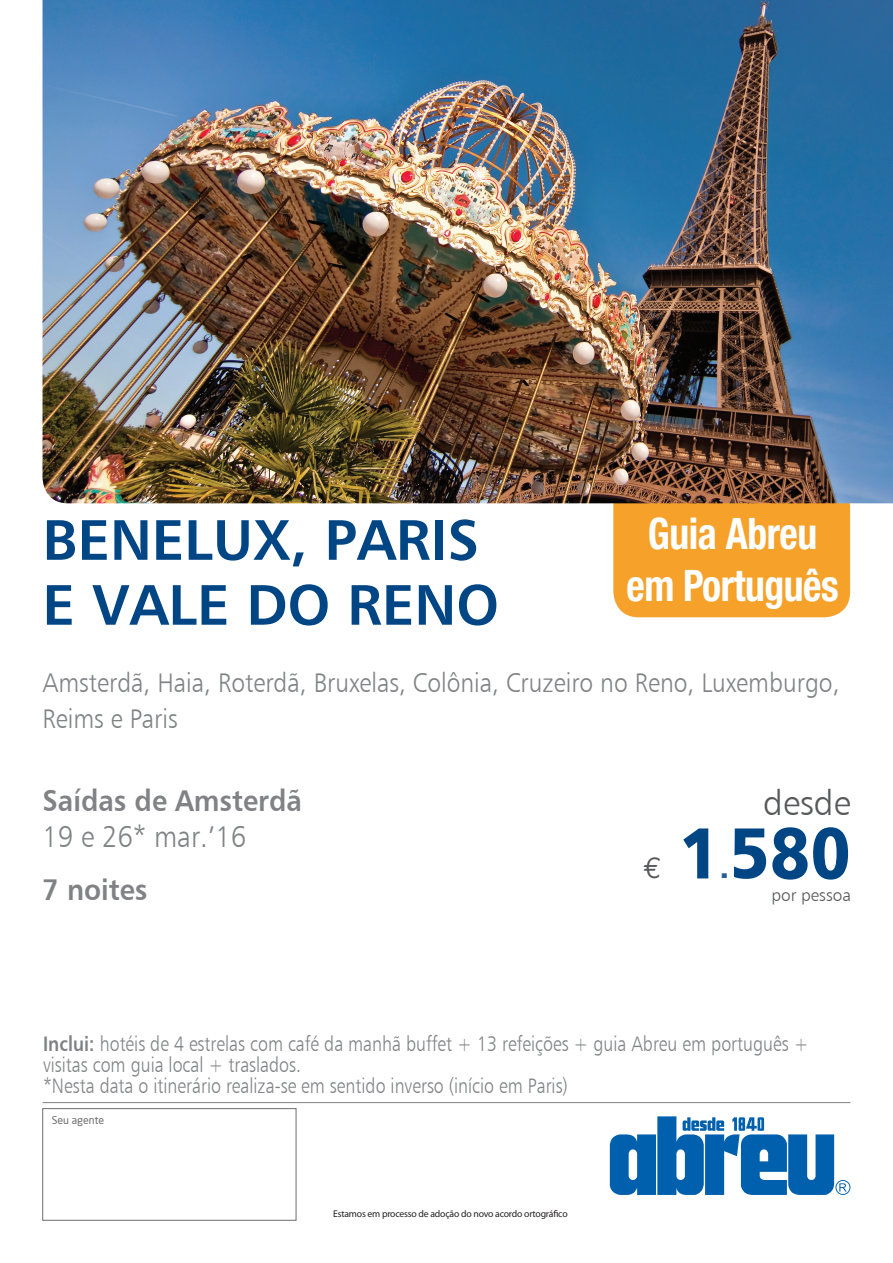
<style>
.page{position:relative;width:893px;height:1263px;background:#fff}
.page>*{position:absolute;margin:0;border:0;box-sizing:border-box;transform-origin:0 0}
.t1{font:72px "Humanist 777 BT Black B";color:#004684;scale:.91 1}
.t2{font:57px/64.9px "Humanist 777 BT Bold B";color:#004684}
.t3{font:700 condensed 43.5px/52.2px "Helvetica Neue";letter-spacing:-.01em;color:#fff;text-align:center;scale:.91 1}
.t4{font:34.95px "Humanist 777 BT Light B";color:#57585a}
.t5{font:30px "Humanist 777 BT Bold B";color:#808285;scale:.91 1}
.t6{font:30px "Humanist 777 BT Light B";color:#808285;scale:.91 1}
.t7{font:30px "Euro Mono";color:#57585a}
.t8{font:30px "Humanist 777 BT Black B";color:#255d97}
.t9{font:27px/36px "Humanist 777 BT Light B";color:#808285;scale:.91 1}
.t10{font:21px/21px "Humanist 777 BT Light B";color:#808285;scale:.85 1}
.t11{font:17.1px "Humanist 777 BT Light B";color:#57585a}
.t12{font:10.5px "Neo Sans";color:#6c6d70}
.t13{font:9.75px "Myriad Pro";letter-spacing:-.02em;color:#231f20}
.s1{font-family:"Humanist 777 BT Bold B"}
</style>
<div class="page">
<hr style="left:43px;top:1102px;width:807px;height:1px;background:#808285">
<div style="left:43px;top:1108px;width:253px;height:112px;border:1px solid #6c6d70"></div>
<div style="left:613px;top:481px;width:237px;height:136px;background:#f6a22a;border-radius:26px"></div>
<img style="left:43px;top:0;width:850px;height:503px">
<svg style="left:610px;top:1116px;width:240px;height:79px"></svg>
<h2 class="t2" style="left:43px;top:506px;width:458px">BENELUX, PARIS<br>E VALE DO RENO</h2>
<h3 class="t3" style="left:626px;top:506px;width:235px">Guia Abreu em Português</h3>
<p class="t9" style="left:43px;top:664px;width:877px">Amsterdã, Haia, Roterdã, Bruxelas, Colônia, Cruzeiro no Reno, Luxemburgo,<br>Reims e Paris</p>
<h3 class="t5" style="left:43px;top:782px;width:287px">Saídas de Amsterdã</h3>
<h3 class="t6" style="left:43px;top:818px;width:225px">19 e 26* mar.’16</h3>
<h3 class="t5" style="left:43px;top:871px;width:117px">7 noites</h3>
<h3 class="t7" style="left:644px;top:850px;width:20px">€</h3>
<h3 class="t4" style="left:763px;top:782px;width:89px">desde</h3>
<h1 class="t1" style="left:679px;top:807px;width:190px">1580</h1>
<h3 class="t8" style="left:720px;top:849px;width:11px">.</h3>
<p class="t11" style="left:771px;top:884px;width:81px">por pessoa</p>
<p class="t10" style="left:43px;top:1033px;width:902px"><span class="s1">Inclui:</span> hotéis de 4 estrelas com café da manhã buffet + 13 refeições + guia Abreu em português + visitas com guia local + traslados.<br>*Nesta data o itinerário realiza-se em sentido inverso (início em Paris)</p>
<p class="t12" style="left:52px;top:1114px;width:54px">Seu agente</p>
<p class="t13" style="left:333px;top:1208px;width:236px">Estamos em processo de adoção do novo acordo ortográfico</p>
</div>
